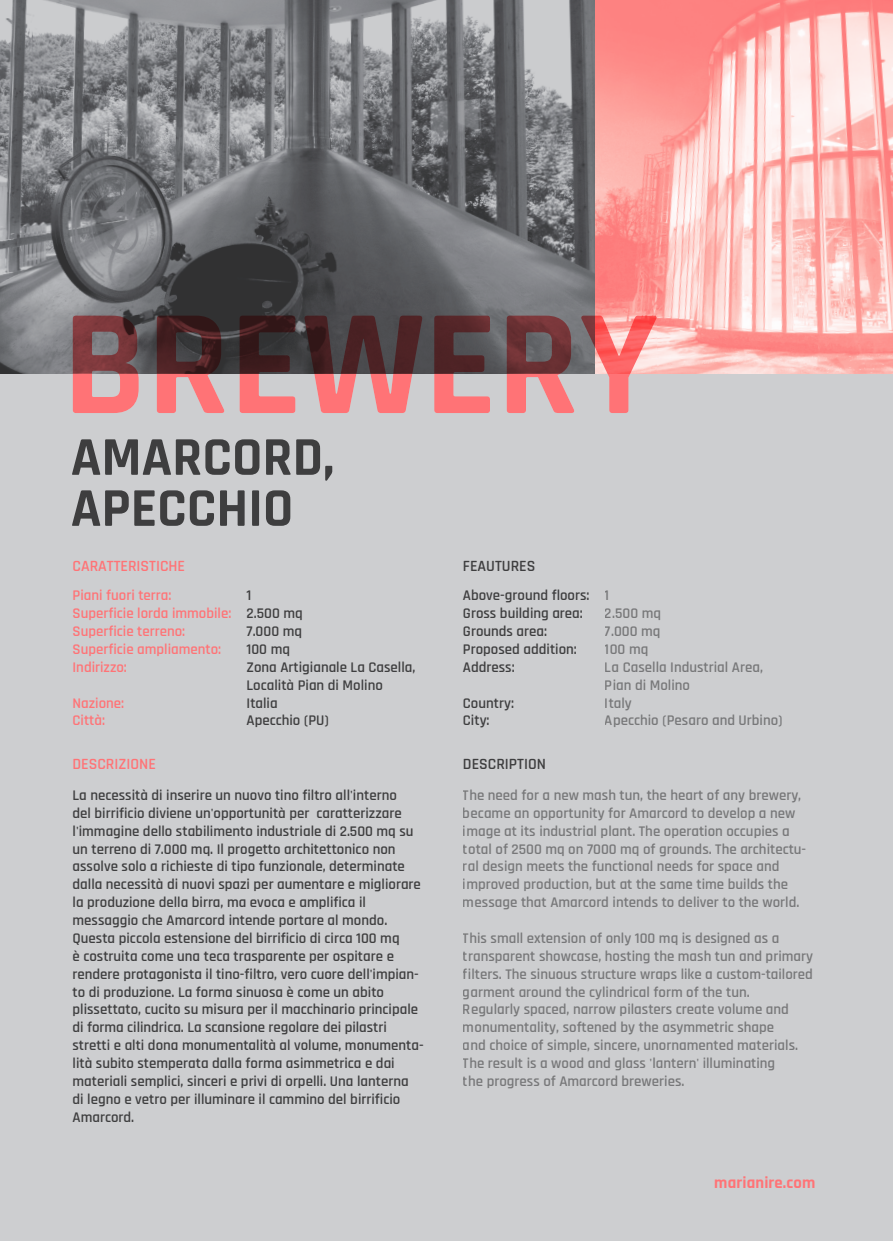
<style>
.page{position:relative;width:893px;height:1241px;background:#fff}
.page>*{position:absolute;margin:0;border:0;box-sizing:border-box;transform-origin:0 0}
.t1{font:700 151.38px "Rajdhani";color:#ff7376}
.t2{font:700 55.12px/50.9px "Rajdhani";color:#3e3e3f}
.t3{font:700 16.62px "Rajdhani";letter-spacing:.01em;color:#ff7376}
.t4{font:600 15.75px "Rajdhani";color:#ff7376}
.t5{font:600 15.75px "Rajdhani";color:#3e3e3f}
.t6{font:600 14.88px/17.8px "Rajdhani";color:#3e3e3f}
.t7{font:600 14.88px/17.8px "Rajdhani";color:#ff7376}
</style>
<div class="page">
<div style="left:0;top:0;width:893px;height:1240px;background:#cdced0"></div>
<img style="left:0;top:0;width:893px;height:373px">
<h1 class="t1" style="left:63px;top:272px;width:596px">BREWERY</h1>
<h2 class="t2" style="left:71px;top:433px;width:265px">AMARCORD,<br>APECCHIO</h2>
<p class="t4" style="left:73px;top:556px;width:114px">CARATTERISTICHE</p>
<p class="t7" style="left:73px;top:587px;width:160px">Piani fuori terra:<br>Superficie lorda immobile:<br>Superficie terreno:<br>Superficie ampliamento:<br>Indirizzo:</p>
<p class="t7" style="left:73px;top:694px;width:53px">Nazione:<br>Città:</p>
<p class="t4" style="left:73px;top:754px;width:85px">DESCRIZIONE</p>
<p class="t6" style="left:247px;top:587px;width:170px">1<br>2.500 mq<br>7.000 mq<br>100 mq<br>Zona Artigianale La Casella,<br>Località Pian di Molino<br>Italia<br>Apecchio (PU)</p>
<p class="t6" style="left:73px;top:786px;width:353px">La necessità di inserire un nuovo tino filtro all'interno<br>del birrificio diviene un'opportunità per caratterizzare l'immagine dello stabilimento industriale di 2.500 mq su un terreno di 7.000 mq. Il progetto architettonico non assolve solo a richieste di tipo funzionale, determinate dalla necessità di nuovi spazi per aumentare e migliorare la produzione della birra, ma evoca e amplifica il messaggio che Amarcord intende portare al mondo.<br>Questa piccola estensione del birrificio di circa 100 mq<br>è costruita come una teca trasparente per ospitare e rendere protagonista il tino-filtro, vero cuore dell'impian&shy;to di produzione. La forma sinuosa è come un abito plissettato, cucito su misura per il macchinario principale di forma cilindrica. La scansione regolare dei pilastri stretti e alti dona monumentalità al volume, monumenta&shy;lità subito stemperata dalla forma asimmetrica e dai materiali semplici, sinceri e privi di orpelli. Una lanterna<br>di legno e vetro per illuminare il cammino del birrificio Amarcord.</p>
<p class="t5" style="left:463px;top:556px;width:74px">FEAUTURES</p>
<p class="t6" style="left:463px;top:587px;width:128px">Above-ground floors:<br>Gross building area:<br>Grounds area:<br>Proposed addition:<br>Address:</p>
<p class="t6" style="left:463px;top:694px;width:53px">Country:<br>City:</p>
<p class="t6" style="left:605px;top:587px;width:179px">1<br>2.500 mq<br>7.000 mq<br>100 mq<br>La Casella Industrial Area,<br>Pian di Molino<br>Italy<br>Apecchio (Pesaro and Urbino)</p>
<p class="t5" style="left:463px;top:754px;width:84px">DESCRIPTION</p>
<p class="t6" style="left:463px;top:786px;width:345px">The need for a new mash tun, the heart of any brewery, became an opportunity for Amarcord to develop a new image at its industrial plant. The operation occupies a total of 2500 mq on 7000 mq of grounds. The architectu&shy;ral design meets the functional needs for space and improved production, but at the same time builds the message that Amarcord intends to deliver to the world.</p>
<p class="t6" style="left:463px;top:929px;width:352px">This small extension of only 100 mq is designed as a transparent showcase, hosting the mash tun and primary filters. The sinuous structure wraps like a custom-tailored garment around the cylindrical form of the tun.<br>Regularly spaced, narrow pilasters create volume and monumentality, softened by the asymmetric shape<br>and choice of simple, sincere, unornamented materials.<br>The result is a wood and glass 'lantern' illuminating<br>the progress of Amarcord breweries.</p>
<p class="t3" style="left:714px;top:1172px;width:103px">marianire.com</p>
</div>
